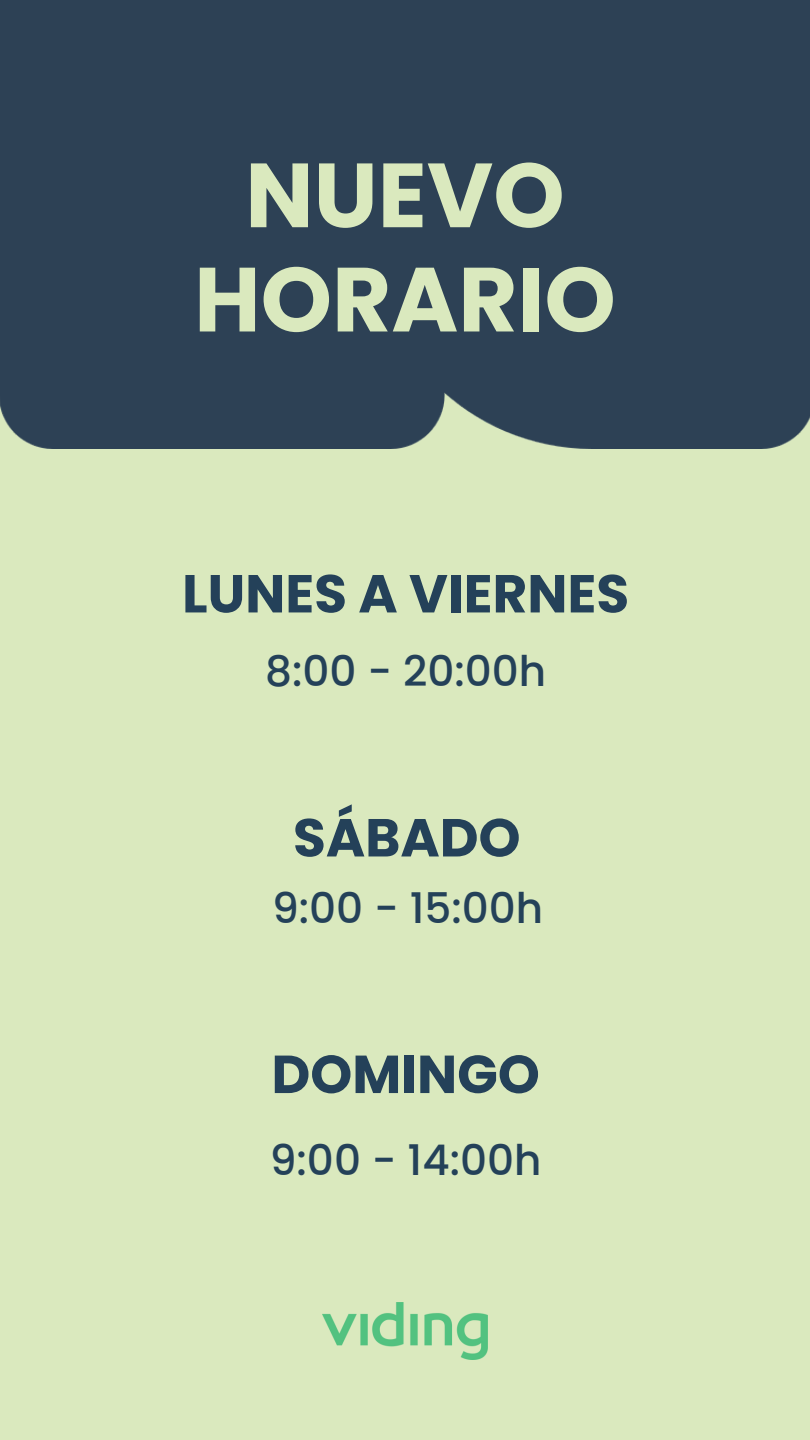
<style>
.page{position:relative;width:810px;height:1440px;background:#dae9be}
.page>*{position:absolute;margin:0;border:0;box-sizing:border-box;transform-origin:0 0}
.t1{font:700 90.9px/104.2px "Poppins";color:#dae9be;text-align:center}
.t2{font:700 53.4px "Poppins";color:#244159}
.t3{font:500 42.2px "Poppins";color:#244159}
</style>
<div class="page">
<div style="left:0;top:0;width:810px;height:448px;background:#2d4155"></div>
<img style="left:323px;top:1303px;width:164px;height:56px">
<p class="t1" style="left:194px;top:143px;width:423px">NUEVO<br>HORARIO</p>
<h2 class="t2" style="left:182px;top:556px;width:449px">LUNES A VIERNES</h2>
<p class="t3" style="left:265px;top:642px;width:283px">8:00 - 20:00h</p>
<h1 class="t2" style="left:293px;top:800px;width:229px">SÁBADO</h1>
<p class="t3" style="left:272px;top:879px;width:273px">9:00 - 15:00h</p>
<p class="t2" style="left:271px;top:1037px;width:270px">DOMINGO</p>
<h2 class="t3" style="left:270px;top:1131px;width:273px">9:00 - 14:00h</h2>
</div>
